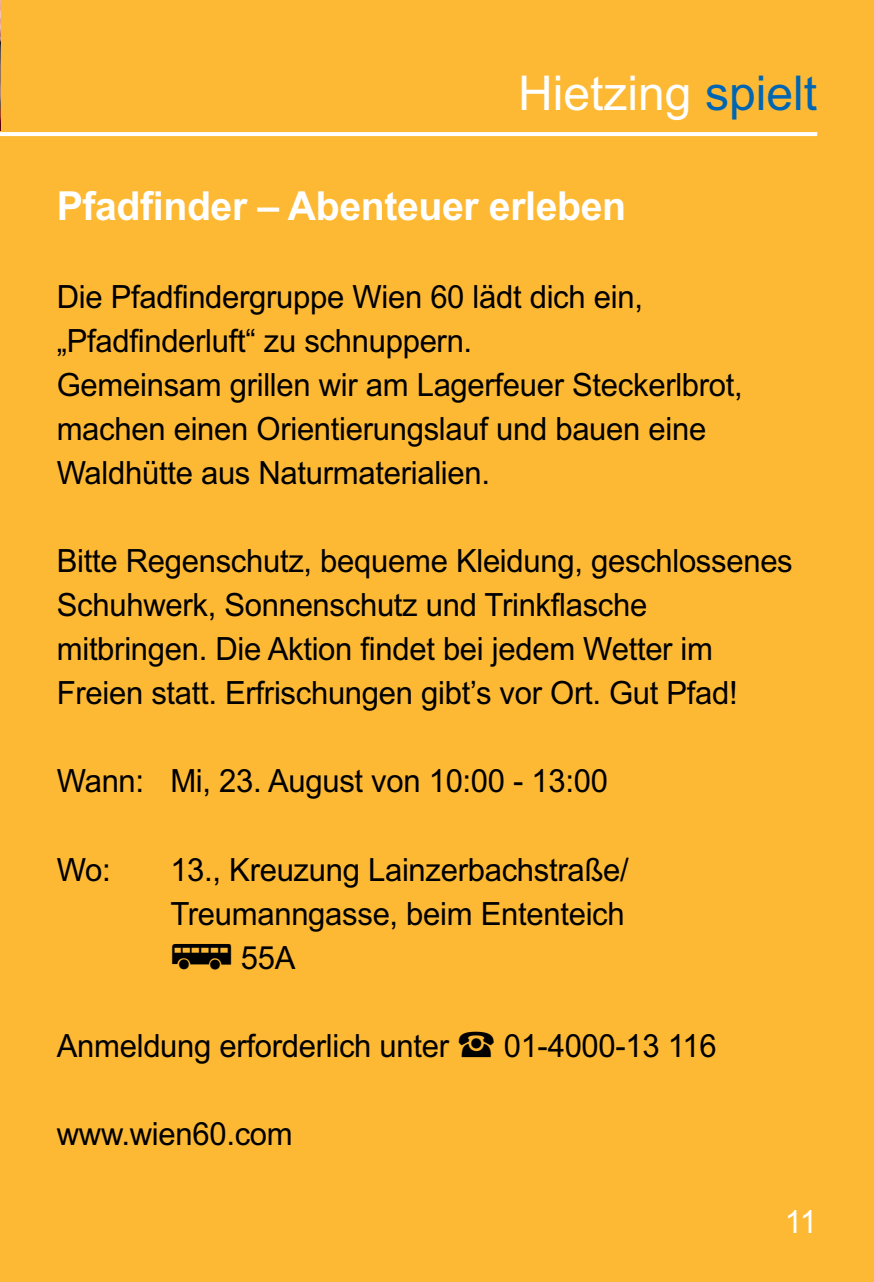
<style>
.page{position:relative;width:874px;height:1282px;background:#fff}
.page>*{position:absolute;margin:0;border:0;box-sizing:border-box;transform-origin:0 0}
.t1{font:48px "Arial";color:#fff}
.t2{font:700 40px "Arial";letter-spacing:-.01em;color:#fff}
.t3{font:32px/44px "Arial";letter-spacing:-.01em;color:#000}
.t4{font:32px "Arial";color:#fff}
.s1{color:#0066b3}
.s2{font-family:"Wien Xtra PICTO"}
</style>
<div class="page">
<div style="left:0;top:0;width:873px;height:1281px;background:#fdb933"></div>
<svg style="left:0;top:132px;width:816px;height:4px;background:#fefdfb"></svg>
<img style="left:0;top:0;width:1px;height:130px">
<h1 class="t1" style="left:518px;top:65px;width:300px">Hietzing <span class="s1">spielt</span></h1>
<p class="t2" style="left:57px;top:183px;width:570px">Pfadfinder – Abenteuer erleben</p>
<p class="t3" style="left:57px;top:275px;width:687px">Die Pfadfindergruppe Wien 60 lädt dich ein, „Pfadfinderluft“ zu schnuppern.<br>Gemeinsam grillen wir am Lagerfeuer Steckerlbrot, machen einen Orientierungslauf und bauen eine Waldhütte aus Naturmaterialien.</p>
<p class="t3" style="left:57px;top:539px;width:737px">Bitte Regenschutz, bequeme Kleidung, geschlossenes Schuhwerk, Sonnenschutz und Trinkflasche mitbringen. Die Aktion findet bei jedem Wetter im Freien statt. Erfrischungen gibt’s vor Ort. Gut Pfad!</p>
<p class="t3" style="left:57px;top:759px;width:552px">Wann: Mi, 23. August von 10:00 - 13:00</p>
<p class="t3" style="left:57px;top:847px;width:56px">Wo:</p>
<p class="t3" style="left:170px;top:847px;width:459px">13., Kreuzung Lainzerbachstraße/<br>Treumanngasse, beim Ententeich <span class="s2">%</span> 55A</p>
<p class="t3" style="left:57px;top:1023px;width:661px">Anmeldung erforderlich unter <span class="s2">&lt;</span> 01-4000-13 116</p>
<p class="t3" style="left:57px;top:1111px;width:237px">www.wien60.com</p>
<p class="t4" style="left:784px;top:1202px;width:34px">11</p>
</div>
